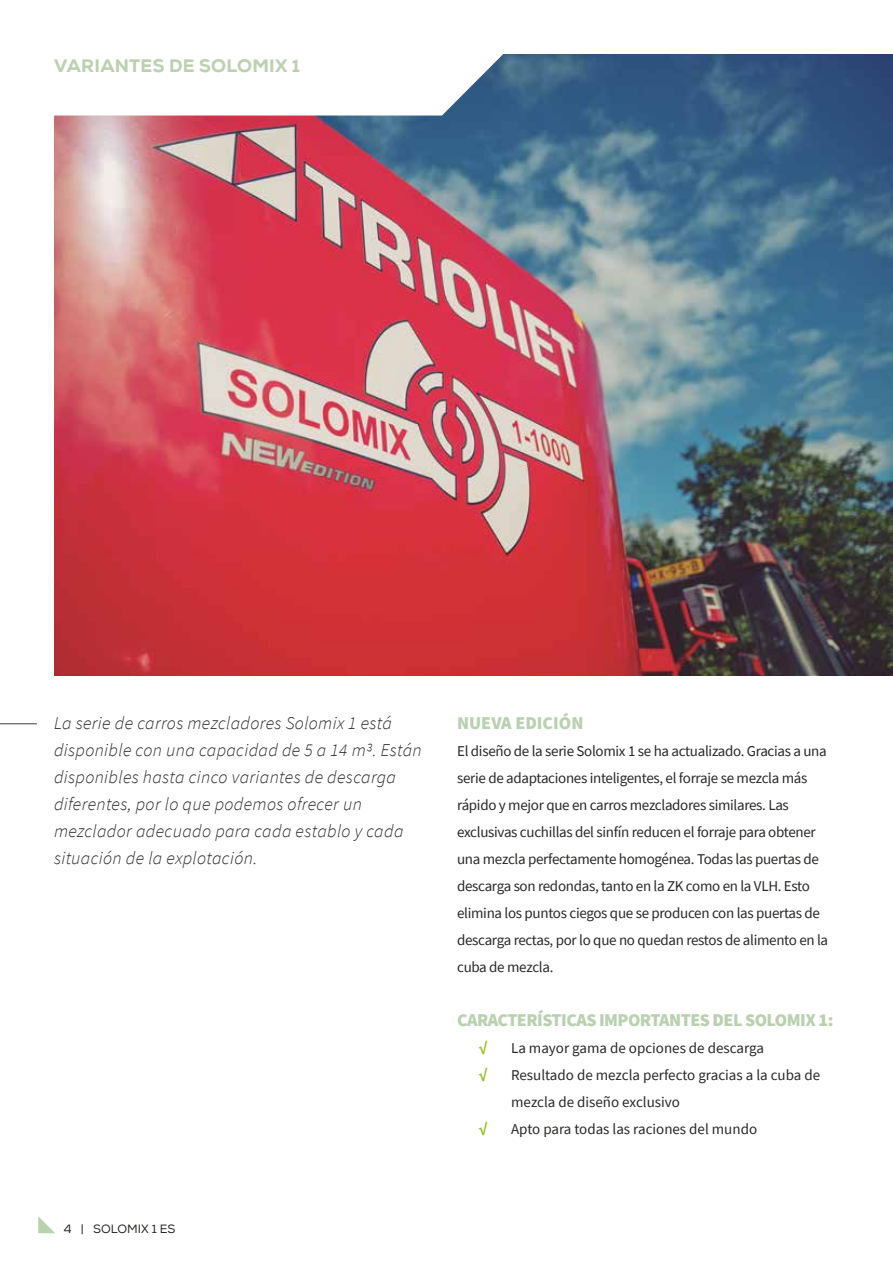
<style>
.page{position:relative;width:893px;height:1263px;background:#fff}
.page>*{position:absolute;margin:0;border:0;box-sizing:border-box;transform-origin:0 0}
.t1{font:italic 300 18px/27px "Source Sans Pro";letter-spacing:.02em;color:#282827}
.t2{font:900 18px "Source Sans Pro";letter-spacing:-.03em;color:#bad1af}
.t3{font:800 18px "Nexa";letter-spacing:.015em;color:#bad1af}
.t4{font:900 18px "Source Sans Pro";color:#bad1af}
.t5{font:15px/27px "Source Sans Pro";letter-spacing:-.02em;color:#282827}
.t6{font:15px/27px "Source Sans Pro";color:#282827}
.t7{font:700 15px "Source Sans Pro";color:#95c11f}
.t8{font:12px "Nexa";color:#282827}
</style>
<div class="page">
<img style="left:54px;top:54px;width:839px;height:621px">
<svg style="left:38px;top:1216px;width:17px;height:17px"></svg>
<svg style="left:54px;top:54px;width:503px;height:62px"></svg>
<hr style="left:0;top:723px;width:37px;height:1px;background:#3c3c3b">
<p class="t3" style="left:54px;top:54px;width:247px">VARIANTES DE SOLOMIX 1</p>
<p class="t1" style="left:54px;top:709px;width:369px">La serie de carros mezcladores Solomix 1 está disponible con una capacidad de 5 a 14 m3. Están disponibles hasta cinco variantes de descarga diferentes, por lo que podemos ofrecer un mezclador adecuado para cada establo y cada situación de la explotación.</p>
<p class="t8" style="left:64px;top:1222px;width:113px">4 | SOLOMIX 1 ES</p>
<p class="t4" style="left:457px;top:711px;width:128px">NUEVA EDICIÓN</p>
<p class="t5" style="left:457px;top:737px;width:373px">El diseño de la serie Solomix 1 se ha actualizado. Gracias a una serie de adaptaciones inteligentes, el forraje se mezcla más rápido y mejor que en carros mezcladores similares. Las exclusivas cuchillas del sinfín reducen el forraje para obtener una mezcla perfectamente homogénea. Todas las puertas de descarga son redondas, tanto en la ZK como en la VLH. Esto elimina los puntos ciegos que se producen con las puertas de descarga rectas, por lo que no quedan restos de alimento en la cuba de mezcla.</p>
<p class="t2" style="left:457px;top:1008px;width:378px">CARACTERÍSTICAS IMPORTANTES DEL SOLOMIX 1:</p>
<p class="t7" style="left:478px;top:1038px;width:10px">√</p>
<p class="t6" style="left:511px;top:1034px;width:254px">La mayor gama de opciones de descarga</p>
<p class="t7" style="left:478px;top:1065px;width:10px">√</p>
<p class="t6" style="left:511px;top:1061px;width:310px">Resultado de mezcla perfecto gracias a la cuba de mezcla de diseño exclusivo</p>
<p class="t7" style="left:478px;top:1119px;width:10px">√</p>
<p class="t6" style="left:511px;top:1115px;width:247px">Apto para todas las raciones del mundo</p>
</div>
